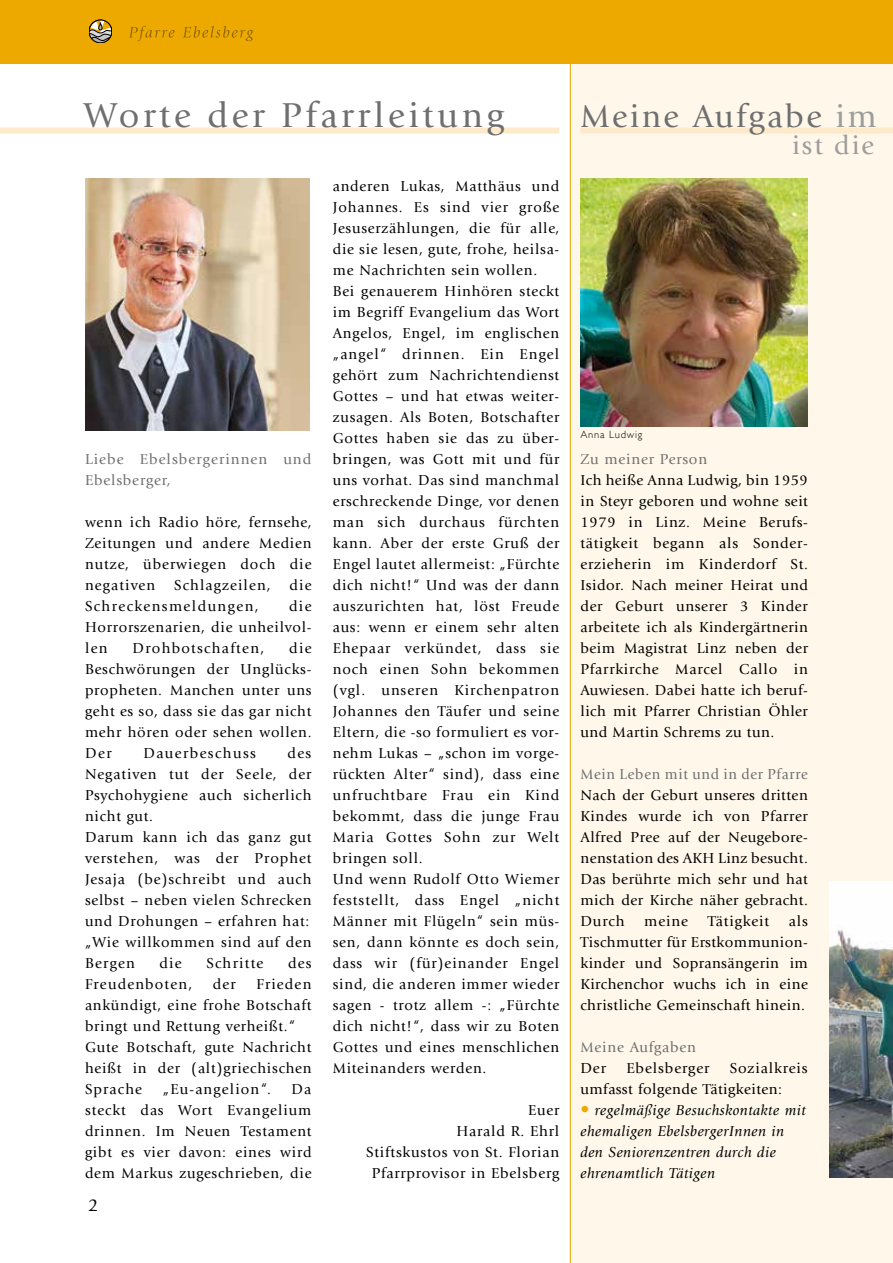
<style>
.page{position:relative;width:893px;height:1263px;background:#fff}
.page>*{position:absolute;margin:0;border:0;box-sizing:border-box;transform-origin:0 0}
.t1{font:36px "Giovanni Std";letter-spacing:.1em;color:#706f6f}
.t2{font:33px "Giovanni Std";letter-spacing:.07em;color:#706f6f}
.t3{font:27px "Giovanni Std";letter-spacing:.07em;color:#9d9d9c}
.t4{font:18px "Giovanni Std";color:#000}
.t5{font:15px/21px "Giovanni Std";letter-spacing:.05em;color:#000;text-align:justify}
.t6{font:italic 15px/21px "Giovanni Std";letter-spacing:.03em;color:#000}
.t7{font:15px "Giovanni Std";letter-spacing:.05em;color:#706f6f}
.t8{font:15px "Giovanni Std";letter-spacing:.075em;color:#000}
.t9{font:15px/21px "Giovanni Std";letter-spacing:.03em;color:#000}
.t10{font:15px/21px "Giovanni Std";letter-spacing:.07em;color:#706f6f}
.t11{font:15px "Giovanni Std";letter-spacing:.095em;color:#000}
.t12{font:15px "Giovanni Std";letter-spacing:.085em;color:#000}
.t13{font:300 10.5px "Gill Sans";letter-spacing:.075em;color:#000}
.s1{color:#9d9d9c}
.s2{font-style:normal;font-size:18px;color:#eea900}
</style>
<div class="page">
<div style="left:570px;top:64px;width:323px;height:1199px;background:#fef7ea"></div>
<div style="left:0;top:128px;width:559px;height:6px;background:#fceaca"></div>
<div style="left:580px;top:128px;width:313px;height:6px;background:#fceaca"></div>
<div style="left:0;top:0;width:893px;height:64px;background:#eea900"></div>
<svg style="left:89px;top:20px;width:23px;height:23px"></svg>
<svg style="left:129px;top:26px;width:124px;height:15px"></svg>
<img style="left:829px;top:881px;width:64px;height:297px">
<img style="left:85px;top:179px;width:225px;height:251px">
<img style="left:580px;top:179px;width:228px;height:247px">
<h1 class="t1" style="left:84px;top:95px;width:422px">Worte der Pfarrleitung</h1>
<p class="t10" style="left:85px;top:448px;width:228px">Liebe Ebelsbergerinnen und<br>Ebelsberger,</p>
<p class="t5" style="left:85px;top:511px;width:228px">wenn ich Radio höre, fernsehe, Zeitungen und andere Medien nutze, überwiegen doch die negativen</p>
<p class="t8" style="left:174px;top:576px;width:98px">Schlagzeilen,</p>
<p class="t5" style="left:290px;top:574px;width:23px">die</p>
<p class="t11" style="left:85px;top:597px;width:175px">Schreckensmeldungen,</p>
<p class="t5" style="left:85px;top:595px;width:228px;text-indent:204px">die Horrorszenarien, die unheilvol&shy;len</p>
<p class="t12" style="left:133px;top:639px;width:133px">Drohbotschaften,</p>
<p class="t5" style="left:85px;top:637px;width:228px;text-indent:204px">die Beschwörungen der Unglücks&shy;propheten. Manchen unter uns geht es so, dass sie das gar nicht mehr hören oder sehen wollen.<br>Der</p>
<p class="t5" style="left:85px;top:742px;width:228px;text-align:left;text-indent:203px">des<br>Negativen tut der Seele, der<br>Psychohygiene auch sicherlich nicht gut.<br>Darum kann ich das ganz gut verstehen, was der Prophet<br>Jesaja (be)schreibt und auch selbst – neben vielen Schrecken und Drohungen – erfahren hat: „Wie willkommen sind auf den<br>Bergen</p>
<p class="t11" style="left:143px;top:744px;width:114px">Dauerbeschuss</p>
<p class="t5" style="left:160px;top:952px;width:24px">die</p>
<p class="t12" style="left:206px;top:954px;width:59px">Schritte</p>
<p class="t5" style="left:288px;top:952px;width:25px">des</p>
<p class="t8" style="left:85px;top:975px;width:109px">Freudenboten,</p>
<p class="t5" style="left:213px;top:973px;width:24px">der</p>
<p class="t5" style="left:85px;top:973px;width:228px;text-align:left;text-indent:171px">Frieden ankündigt, eine frohe Botschaft bringt und Rettung verheißt.“<br>Gute Botschaft, gute Nachricht heißt in der (alt)griechischen<br>Sprache</p>
<p class="t8" style="left:163px;top:1080px;width:110px">„Eu-angelion“.</p>
<p class="t5" style="left:85px;top:1078px;width:228px;text-indent:207px">Da steckt das Wort Evangelium drinnen. Im Neuen Testament gibt es vier davon: eines wird dem Markus zugeschrieben, die</p>
<p class="t4" style="left:88px;top:1195px;width:12px">2</p>
<p class="t5" style="left:333px;top:175px;width:228px;text-align:left">anderen Lukas, Matthäus und<br>Johannes. Es sind vier große<br>Jesuserzählungen, die für alle, die sie lesen, gute, frohe, heilsa&shy;me Nachrichten sein wollen.<br>Bei genauerem Hinhören steckt im Begriff Evangelium das Wort<br>Angelos, Engel, im englischen „angel“ drinnen. Ein Engel gehört zum Nachrichtendienst<br>Gottes – und hat etwas weiter&shy;zusagen. Als Boten, Botschafter<br>Gottes haben sie das zu über&shy;bringen, was Gott mit und für uns vorhat. Das sind manchmal erschreckende Dinge, vor denen man sich durchaus fürchten kann. Aber der erste Gruß der<br>Engel lautet allermeist: „Fürchte dich nicht!“ Und was der dann auszurichten hat, löst Freude aus: wenn er einem sehr alten<br>Ehepaar verkündet, dass sie noch einen Sohn bekommen (vgl. unseren Kirchenpatron<br>Johannes den Täufer und seine<br>Eltern, die -so formuliert es vor&shy;nehm Lukas – „schon im vorge&shy;rückten Alter“ sind), dass eine unfruchtbare Frau ein Kind bekommt, dass die junge Frau<br>Maria Gottes Sohn zur Welt bringen soll.<br>Und wenn Rudolf Otto Wiemer feststellt, dass Engel „nicht<br>Männer mit Flügeln“ sein müs&shy;sen, dann könnte es doch sein, dass wir (für)einander Engel sind, die anderen immer wieder sagen - trotz allem -: „Fürchte dich nicht!“, dass wir zu Boten<br>Gottes und eines menschlichen<br>Miteinanders werden.</p>
<p class="t5" style="left:366px;top:1099px;width:195px;text-align:right">Euer<br>Harald R. Ehrl<br>Stiftskustos von St. Florian<br>Pfarrprovisor in Ebelsberg</p>
<h2 class="t2" style="left:580px;top:97px;width:298px">Meine Aufgabe <span class="s1">im</span></h2>
<h3 class="t3" style="left:792px;top:130px;width:84px">ist die</h3>
<p class="t13" style="left:580px;top:426px;width:63px">Anna Ludwig</p>
<p class="t7" style="left:580px;top:450px;width:128px">Zu meiner Person</p>
<p class="t5" style="left:580px;top:469px;width:229px">Ich heiße Anna Ludwig, bin 1959 in Steyr geboren und wohne seit 1979 in Linz. Meine Berufs&shy;tätigkeit begann als Sonder&shy;erzieherin im Kinderdorf St.<br>Isidor. Nach meiner Heirat und der Geburt unserer 3 Kinder arbeitete ich als Kindergärtnerin beim Magistrat Linz neben der Pfarrkirche Marcel Callo in Auwiesen. Dabei hatte ich beruf&shy;lich mit Pfarrer Christian Öhler und Martin Schrems zu tun.</p>
<p class="t7" style="left:580px;top:765px;width:229px">Mein Leben mit und in der Pfarre</p>
<p class="t5" style="left:580px;top:784px;width:229px">Nach der Geburt unseres dritten Kindes wurde ich von Pfarrer Alfred Pree auf der Neugebore&shy;nenstation des AKH Linz besucht.<br>Das berührte mich sehr und hat mich der Kirche näher gebracht.<br>Durch</p>
<p class="t5" style="left:644px;top:910px;width:45px">meine</p>
<p class="t5" style="left:708px;top:910px;width:63px">Tätigkeit</p>
<p class="t5" style="left:580px;top:910px;width:229px;text-indent:208px">als Tischmutter für Erstkommunion&shy;kinder und Sopransängerin im Kirchenchor wuchs ich in eine christliche Gemeinschaft hinein.</p>
<p class="t7" style="left:580px;top:1038px;width:117px">Meine Aufgaben</p>
<p class="t5" style="left:580px;top:1057px;width:27px">Der</p>
<p class="t5" style="left:626px;top:1057px;width:84px">Ebelsberger</p>
<p class="t9" style="left:580px;top:1057px;width:229px;text-indent:149px">Sozialkreis umfasst folgende Tätigkeiten:</p>
<p class="t6" style="left:580px;top:1099px;width:227px"><span class="s2">•</span> regelmäßige Besuchskontakte mit ehemaligen EbelsbergerInnen in den Seniorenzentren durch die ehrenamtlich Tätigen</p>
</div>
